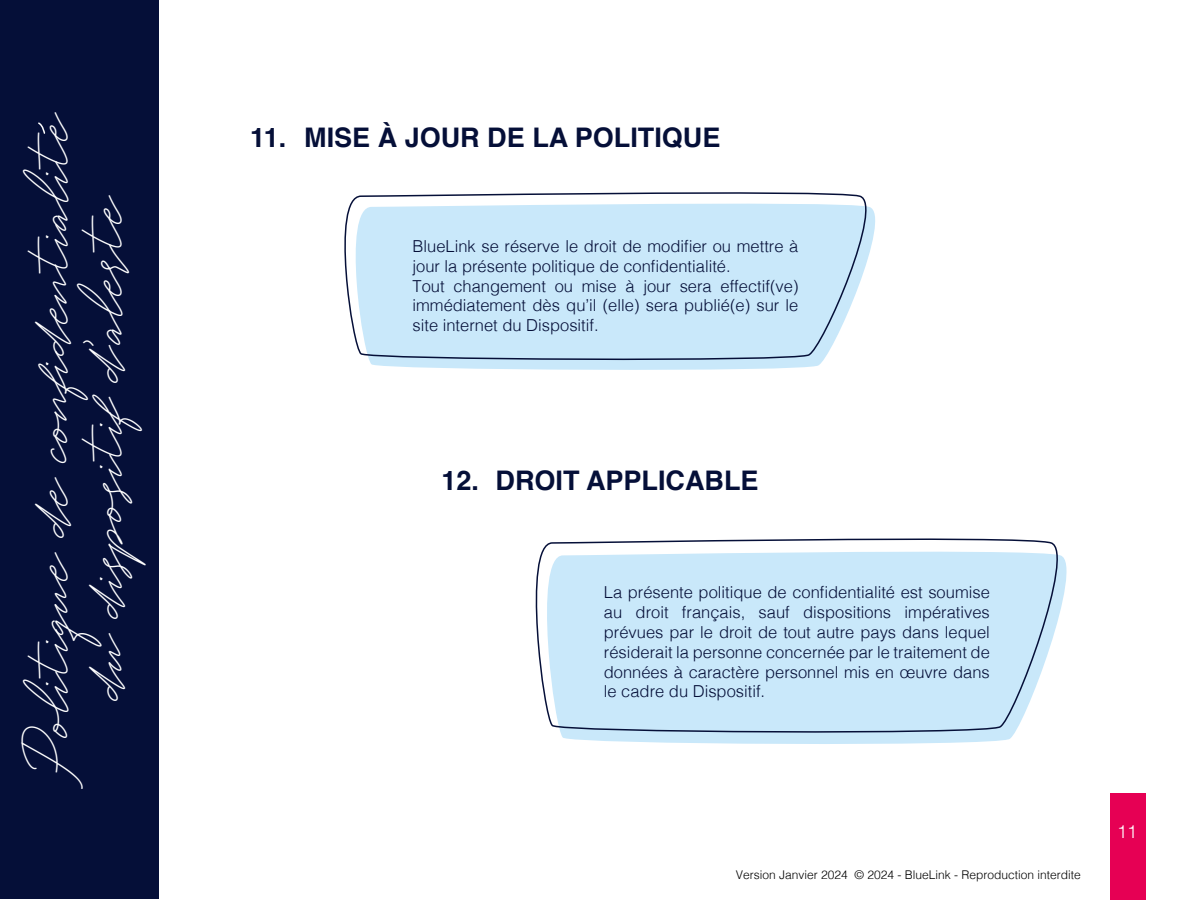
<style>
.page{position:relative;width:1200px;height:900px;background:#fff}
.page>*{position:absolute;margin:0;border:0;box-sizing:border-box;transform-origin:0 0}
.t1{font:45px/54px "White Angelica";color:#fff;text-align:center}
.t2{font:700 27px "Helvetica";color:#050f38}
.t3{font:300 18px "Helvetica";color:#fff}
.t4{font:300 16.5px/19.8px "Helvetica";color:#050f38}
.t5{font:300 12px "Helvetica";color:#000}
</style>
<div class="page">
<div style="left:1px;top:1px;width:158px;height:898px;background:#050f38"></div>
<div style="left:1110px;top:794px;width:36px;height:106px;background:#e60054"></div>
<svg style="left:371px;top:364px;width:449px;height:6px;fill:#c9e8fa"></svg>
<svg style="left:344px;top:192px;width:531px;height:172px;background:#cbe6f6"></svg>
<svg style="left:562px;top:737px;width:450px;height:7px;fill:#c9e8fa"></svg>
<svg style="left:535px;top:538px;width:532px;height:199px;background:#cce6f6"></svg>
<svg style="left:38px;top:122px;width:8px;height:12px"></svg>
<h1 class="t1" style="left:25px;top:780px;width:675px;rotate:-90deg">Politique de confidentialité du dispositifd’alerte</h1>
<h2 class="t2" style="left:250px;top:121px;width:472px">11. MISE À JOUR DE LA POLITIQUE</h2>
<p class="t4" style="left:413px;top:235px;width:387px">BlueLink se réserve le droit de modifier ou mettre à jour la présente politique de confidentialité.<br>Tout changement ou mise à jour sera effectif(ve) immédiatement dès qu’il (elle) sera publié(e) sur le site internet du Dispositif.</p>
<h2 class="t2" style="left:442px;top:464px;width:319px">12. DROIT APPLICABLE</h2>
<p class="t4" style="left:604px;top:581px;width:387px;text-align:justify">La présente politique de confidentialité est soumise au droit français, sauf dispositions impératives prévues par le droit de tout autre pays dans lequel résiderait la personne concernée par le traitement de données à caractère personnel mis en œuvre dans le cadre du Dispositif.</p>
<p class="t5" style="left:736px;top:864px;width:347px">Version Janvier 2024 © 2024 - BlueLink - Reproduction interdite</p>
<p class="t3" style="left:1117px;top:816px;width:22px">11</p>
</div>
